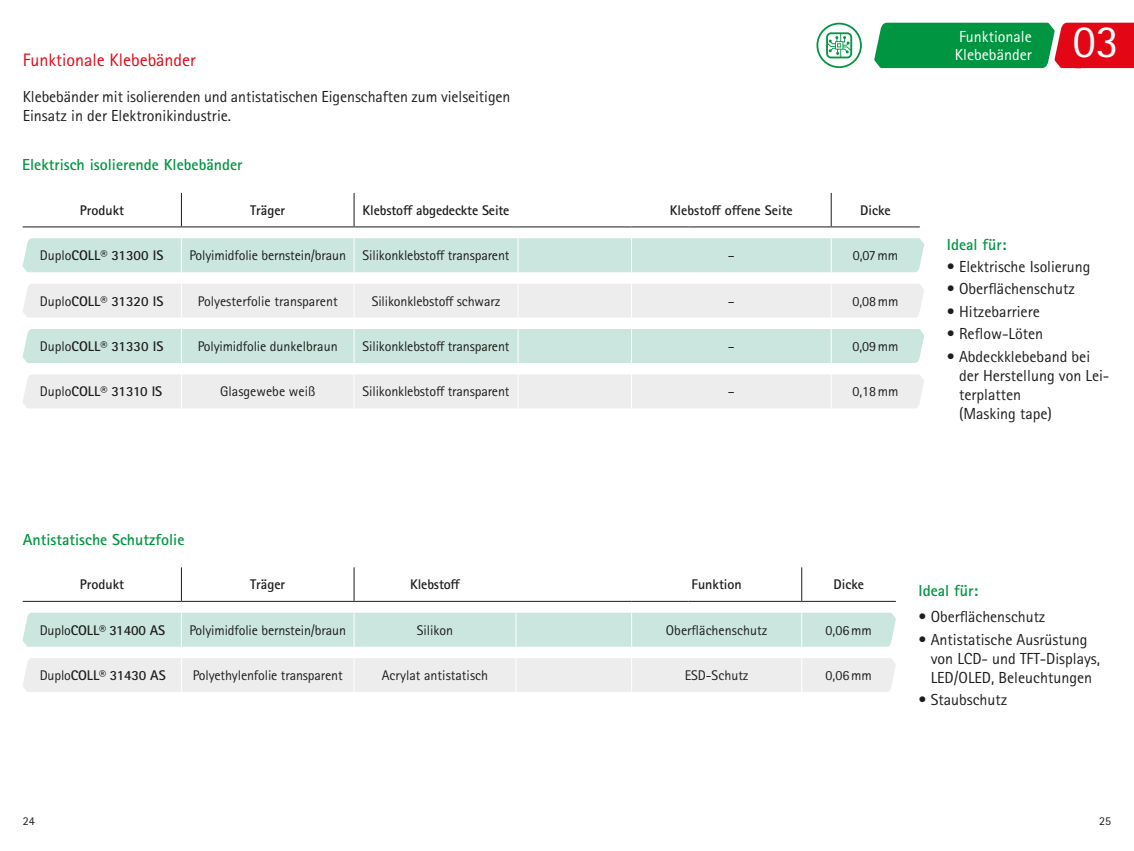
<style>
.page{position:relative;width:1134px;height:851px;background:#fff}
.page>*{position:absolute;margin:0;border:0;box-sizing:border-box;transform-origin:0 0}
.A_Fliesstext{font:46px "Rotis Sans Serif Std";color:#fff}
.A_Fliesstext-2{font:18px "Rotis Sans Serif Std";color:#e30614}
.A_Fliesstext-3{font:16px/19px "Rotis Sans Serif Std";color:#1d1d1b}
.A_Fliesstext-4{font:700 16px "Rotis Sans Serif Std";color:#009641}
.A_Headline{font:16px/18px "Rotis Sans Serif Std";color:#fff}
.t1{font:14px "Rotis Sans Serif Std";letter-spacing:-.01em;color:#1d1d1b}
.t2{font:700 14px "Rotis Sans Serif Std";color:#1d1d1b}
.t3{font:12px "Rotis Sans Serif Std";color:#1d1d1b}
.s1{font-weight:400}
</style>
<div class="page">
<svg style="left:874px;top:23px;width:260px;height:45px;background:#4d713c"></svg>
<hr style="left:181px;top:193px;width:1px;height:33px;background:#1d1d1b">
<hr style="left:354px;top:193px;width:1px;height:33px;background:#1d1d1b">
<hr style="left:831px;top:193px;width:1px;height:33px;background:#1d1d1b">
<hr style="left:23px;top:226px;width:158px;height:1px;background:#1d1d1b">
<hr style="left:181px;top:226px;width:173px;height:1px;background:#1d1d1b">
<hr style="left:354px;top:226px;width:164px;height:1px;background:#1d1d1b">
<hr style="left:518px;top:226px;width:113px;height:1px;background:#1d1d1b">
<hr style="left:631px;top:226px;width:57px;height:1px;background:#1d1d1b">
<hr style="left:688px;top:226px;width:143px;height:1px;background:#1d1d1b">
<hr style="left:831px;top:226px;width:89px;height:1px;background:#1d1d1b">
<svg style="left:23px;top:238px;width:901px;height:170px"></svg>
<hr style="left:181px;top:374px;width:1px;height:34px;background:#fff">
<hr style="left:354px;top:374px;width:1px;height:34px;background:#fff">
<hr style="left:518px;top:374px;width:1px;height:34px;background:#fff">
<hr style="left:631px;top:374px;width:1px;height:34px;background:#fff">
<hr style="left:831px;top:374px;width:1px;height:34px;background:#fff">
<hr style="left:181px;top:567px;width:1px;height:33px;background:#1d1d1b">
<hr style="left:354px;top:567px;width:1px;height:33px;background:#1d1d1b">
<hr style="left:801px;top:567px;width:1px;height:33px;background:#1d1d1b">
<hr style="left:23px;top:600px;width:158px;height:1px;background:#1d1d1b">
<hr style="left:181px;top:600px;width:173px;height:1px;background:#1d1d1b">
<hr style="left:354px;top:600px;width:162px;height:1px;background:#1d1d1b">
<hr style="left:516px;top:600px;width:116px;height:1px;background:#1d1d1b">
<hr style="left:632px;top:600px;width:56px;height:1px;background:#1d1d1b">
<hr style="left:688px;top:600px;width:114px;height:1px;background:#1d1d1b">
<hr style="left:802px;top:600px;width:94px;height:1px;background:#1d1d1b">
<svg style="left:23px;top:612px;width:873px;height:80px"></svg>
<hr style="left:181px;top:658px;width:1px;height:34px;background:#fff">
<hr style="left:354px;top:658px;width:1px;height:34px;background:#fff">
<hr style="left:515px;top:658px;width:1px;height:34px;background:#fff">
<hr style="left:631px;top:658px;width:1px;height:34px;background:#fff">
<hr style="left:801px;top:658px;width:1px;height:34px;background:#fff">
<svg style="left:816px;top:23px;width:46px;height:45px"></svg>
<p class="A_Fliesstext-2" style="left:23px;top:50px;width:175px">Funktionale Klebebänder</p>
<p class="A_Fliesstext-3" style="left:23px;top:87px;width:489px">Klebebänder mit isolierenden und antistatischen Eigenschaften zum vielseitigen<br>Einsatz in der Elektronikindustrie.</p>
<p class="A_Fliesstext-4" style="left:22px;top:154px;width:222px">Elektrisch isolierende Klebebänder</p>
<p class="t2" style="left:80px;top:201px;width:46px">Produkt</p>
<p class="t2" style="left:250px;top:201px;width:36px">Träger</p>
<p class="t2" style="left:363px;top:201px;width:148px">Klebstoff abgedeckte Seite</p>
<p class="t2" style="left:670px;top:201px;width:124px">Klebstoff offene Seite</p>
<p class="t2" style="left:860px;top:201px;width:32px">Dicke</p>
<p class="t2" style="left:40px;top:246px;width:125px"><span class="s1">Duplo</span>COLL® 31300 IS</p>
<p class="t1" style="left:189px;top:247px;width:158px">Polyimidfolie bernstein/braun</p>
<p class="t1" style="left:363px;top:247px;width:148px">Silikonklebstoff transparent</p>
<p class="t1" style="left:728px;top:247px;width:8px">–</p>
<p class="t1" style="left:853px;top:247px;width:47px">0,07mm</p>
<p class="t2" style="left:40px;top:292px;width:125px"><span class="s1">Duplo</span>COLL® 31320 IS</p>
<p class="t1" style="left:198px;top:292px;width:141px">Polyesterfolie transparent</p>
<p class="t1" style="left:372px;top:292px;width:130px">Silikonklebstoff schwarz</p>
<p class="t1" style="left:728px;top:292px;width:8px">–</p>
<p class="t1" style="left:852px;top:292px;width:48px">0,08mm</p>
<p class="t2" style="left:40px;top:337px;width:125px"><span class="s1">Duplo</span>COLL® 31330 IS</p>
<p class="t1" style="left:198px;top:338px;width:141px">Polyimidfolie dunkelbraun</p>
<p class="t1" style="left:363px;top:338px;width:148px">Silikonklebstoff transparent</p>
<p class="t1" style="left:728px;top:338px;width:8px">–</p>
<p class="t1" style="left:852px;top:338px;width:48px">0,09mm</p>
<p class="t2" style="left:40px;top:382px;width:124px"><span class="s1">Duplo</span>COLL® 31310 IS</p>
<p class="t1" style="left:220px;top:383px;width:97px">Glasgewebe weiß</p>
<p class="t1" style="left:363px;top:383px;width:148px">Silikonklebstoff transparent</p>
<p class="t1" style="left:728px;top:383px;width:8px">–</p>
<p class="t1" style="left:852px;top:383px;width:48px">0,18mm</p>
<p class="A_Headline" style="left:955px;top:28px;width:79px">Funktionale<br>Klebebänder</p>
<p class="A_Fliesstext" style="left:1073px;top:15px;width:47px">03</p>
<p class="A_Fliesstext-4" style="left:947px;top:234px;width:61px">Ideal für:</p>
<p class="A_Fliesstext-3" style="left:947px;top:257px;width:145px">• Elektrische Isolierung</p>
<p class="A_Fliesstext-3" style="left:947px;top:280px;width:129px">• Oberflächenschutz</p>
<p class="A_Fliesstext-3" style="left:947px;top:302px;width:95px">• Hitzebarriere</p>
<p class="A_Fliesstext-3" style="left:947px;top:324px;width:98px">• Reflow-Löten</p>
<p class="A_Fliesstext-3" style="left:959px;top:347px;width:152px;text-indent:-12px">• Abdeckklebeband bei der Herstellung von Lei&shy;terplatten<br>(Masking tape)</p>
<p class="A_Fliesstext-4" style="left:23px;top:529px;width:163px">Antistatische Schutzfolie</p>
<p class="t2" style="left:80px;top:575px;width:46px">Produkt</p>
<p class="t2" style="left:250px;top:575px;width:36px">Träger</p>
<p class="t2" style="left:410px;top:575px;width:52px">Klebstoff</p>
<p class="t2" style="left:691px;top:575px;width:52px">Funktion</p>
<p class="t2" style="left:833px;top:575px;width:32px">Dicke</p>
<p class="t2" style="left:40px;top:621px;width:127px"><span class="s1">Duplo</span>COLL<span class="s1">®</span> 31400 AS</p>
<p class="t1" style="left:189px;top:621px;width:158px">Polyimidfolie bernstein/braun</p>
<p class="t1" style="left:417px;top:621px;width:38px">Silikon</p>
<p class="t1" style="left:666px;top:621px;width:103px">Oberflächenschutz</p>
<p class="t1" style="left:826px;top:621px;width:48px">0,06mm</p>
<p class="t2" style="left:40px;top:666px;width:128px"><span class="s1">Duplo</span>COLL® 31430 AS</p>
<p class="t1" style="left:193px;top:667px;width:151px">Polyethylenfolie transparent</p>
<p class="t1" style="left:382px;top:667px;width:108px">Acrylat antistatisch</p>
<p class="t1" style="left:685px;top:667px;width:66px">ESD-Schutz</p>
<p class="t1" style="left:826px;top:667px;width:48px">0,06mm</p>
<p class="A_Fliesstext-4" style="left:918px;top:580px;width:61px">Ideal für:</p>
<p class="A_Fliesstext-3" style="left:918px;top:607px;width:128px">• Oberflächenschutz</p>
<p class="A_Fliesstext-3" style="left:931px;top:630px;width:171px;text-indent:-12px">• Antistatische Ausrüstung von LCD- und TFT-Displays,<br>LED/OLED, Beleuchtungen</p>
<p class="A_Fliesstext-3" style="left:918px;top:690px;width:90px">• Staubschutz</p>
<p class="t3" style="left:23px;top:814px;width:13px">24</p>
<p class="t3" style="left:1099px;top:814px;width:13px">25</p>
</div>
